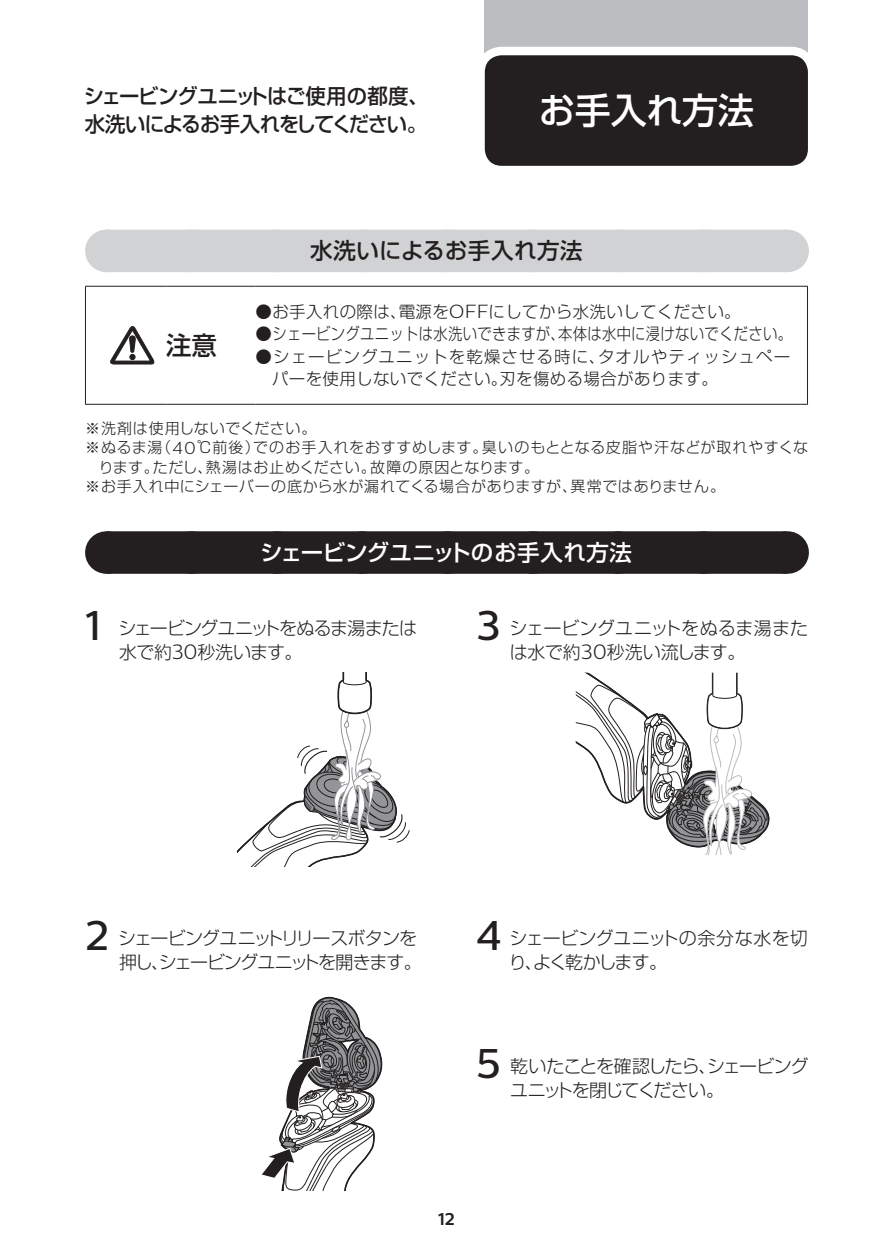
<style>
.page{position:relative;width:893px;height:1259px;background:#fff}
.page>*{position:absolute;margin:0;border:0;box-sizing:border-box;transform-origin:0 0}
.t1{font:500 41.4px "Centrale Sans";color:#231f20}
.t2{font:500 36px "Shin Go Pro";letter-spacing:-.005em;color:#fff}
.t3{font:500 25.5px "Shin Go Pro";color:#231f20}
.t4{font:500 22.5px "Shin Go Pro";color:#fff}
.t5{font:500 22.5px "Shin Go Pro";letter-spacing:.015em;color:#231f20}
.t6{font:500 21px/28.5px "Shin Go Pro";letter-spacing:-.06em;color:#231f20}
.t7{font:300 18px/24px "Shin Go Pro";letter-spacing:-.07em;color:#231f20}
.t8{font:300 18px/24px "Shin Go Pro";letter-spacing:-.02em;color:#231f20}
.t9{font:300 18px/24px "Shin Go Pro";letter-spacing:-.08em;color:#231f20}
.t10{font:300 18px/24px "Shin Go Pro";letter-spacing:-.045em;color:#231f20}
.t11{font:300 18px/24px "Shin Go Pro";letter-spacing:-.015em;color:#231f20}
.t12{font:700 17.1px "Centrale Sans";color:#231f20}
.t13{font:300 16.5px "Shin Go Pro";letter-spacing:.02em;color:#231f20}
.t14{font:300 16.5px/22.5px "Shin Go Pro";letter-spacing:.065em;color:#231f20}
.t15{font:300 15px "Shin Go Pro";letter-spacing:.045em;color:#231f20}
.s1{font-family:"Centrale Sans";font-size:18.9px}
.s2{font-family:"Centrale Sans";font-size:17.4px}
.s3{font-family:"Centrale Sans";font-size:20.7px}
</style>
<div class="page">
<div style="left:485px;top:0;width:323px;height:98px;background:#bcbdc0"></div>
<div style="left:480px;top:51px;width:332px;height:119px;background:#231f20;border-radius:21px"></div>
<div style="left:476px;top:47px;width:340px;height:127px;border:9px solid #fff;border-radius:21px"></div>
<svg style="left:262px;top:997px;width:121px;height:194px"></svg>
<svg style="left:576px;top:673px;width:194px;height:182px"></svg>
<div style="left:106px;top:230px;width:681px;height:42px;background:#d1d2d4"></div>
<hr style="left:787px;top:230px;width:1px;height:42px;background:#d1d2d4">
<div style="left:106px;top:531px;width:681px;height:43px;background:#231f20"></div>
<svg style="left:191px;top:531px;width:553px;height:43px"></svg>
<hr style="left:787px;top:531px;width:1px;height:43px;background:#231f20">
<svg style="left:237px;top:673px;width:173px;height:194px"></svg>
<hr style="left:85px;top:286px;width:81px;height:1px;background:#231f20">
<hr style="left:85px;top:287px;width:1px;height:117px;background:#231f20">
<hr style="left:166px;top:286px;width:90px;height:1px;background:#231f20">
<hr style="left:256px;top:286px;width:552px;height:1px;background:#231f20">
<hr style="left:807px;top:287px;width:1px;height:117px;background:#231f20">
<hr style="left:85px;top:404px;width:81px;height:1px;background:#231f20">
<hr style="left:166px;top:404px;width:90px;height:1px;background:#231f20">
<hr style="left:256px;top:404px;width:552px;height:1px;background:#231f20">
<svg style="left:110px;top:326px;width:45px;height:38px"></svg>
<h3 class="t6" style="left:84px;top:79px;width:346px">シェービングユニットはご使用の都度、水洗いによるお手入れをしてください。</h3>
<h2 class="t2" style="left:539px;top:81px;width:216px">お手入れ方法</h2>
<h3 class="t3" style="left:166px;top:324px;width:52px">注意</h3>
<h3 class="t5" style="left:310px;top:232px;width:274px">水洗いによるお手入れ方法</h3>
<p class="t13" style="left:256px;top:298px;width:487px">●お手入れの際は、電源を<span class="s1">OFF</span>にしてから水洗いしてください。</p>
<p class="t13" style="left:256px;top:320px;width:538px">●シェービングユニットは水洗いできますが、本体は水中に浸けないでください。</p>
<p class="t14" style="left:272px;top:343px;width:520px;text-indent:-16px">●シェービングユニットを乾燥させる時に、タオルやティッシュペーパーを使用しないでください。刃を傷める場合があります。</p>
<p class="t15" style="left:85px;top:416px;width:233px">※洗剤は使用しないでください。</p>
<p class="t15" style="left:85px;top:435px;width:724px">※ぬるま湯（<span class="s2">40</span>℃前後）でのお手入れをおすすめします。臭いのもととなる皮脂や汗などが取れやすくな</p>
<p class="t15" style="left:99px;top:455px;width:442px">ります。ただし、熱湯はお止めください。故障の原因となります。</p>
<p class="t15" style="left:85px;top:474px;width:641px">※お手入れ中にシェーバーの底から水が漏れてくる場合がありますが、異常ではありません。</p>
<h3 class="t4" style="left:260px;top:534px;width:374px">シェービングユニットのお手入れ方法</h3>
<h1 class="t1" style="left:85px;top:601px;width:18px">1</h1>
<p class="t10" style="left:118px;top:613px;width:300px">シェービングユニットをぬるま湯または水で約<span class="s3">30</span>秒洗います。</p>
<h1 class="t1" style="left:476px;top:601px;width:26px">3</h1>
<p class="t8" style="left:510px;top:613px;width:300px">シェービングユニットをぬるま湯または水で約<span class="s3">30</span>秒洗い流します。</p>
<h1 class="t1" style="left:85px;top:911px;width:25px">2</h1>
<p class="t7" style="left:118px;top:924px;width:305px">シェービングユニットリリースボタンを押し、シェービングユニットを開きます。</p>
<h1 class="t1" style="left:476px;top:911px;width:27px">4</h1>
<p class="t11" style="left:509px;top:924px;width:301px">シェービングユニットの余分な水を切り、よく乾かします。</p>
<h1 class="t1" style="left:476px;top:1039px;width:26px">5</h1>
<p class="t9" style="left:510px;top:1051px;width:300px">乾いたことを確認したら、シェービングユニットを閉じてください。</p>
<p class="t12" style="left:438px;top:1208px;width:18px">12</p>
</div>
